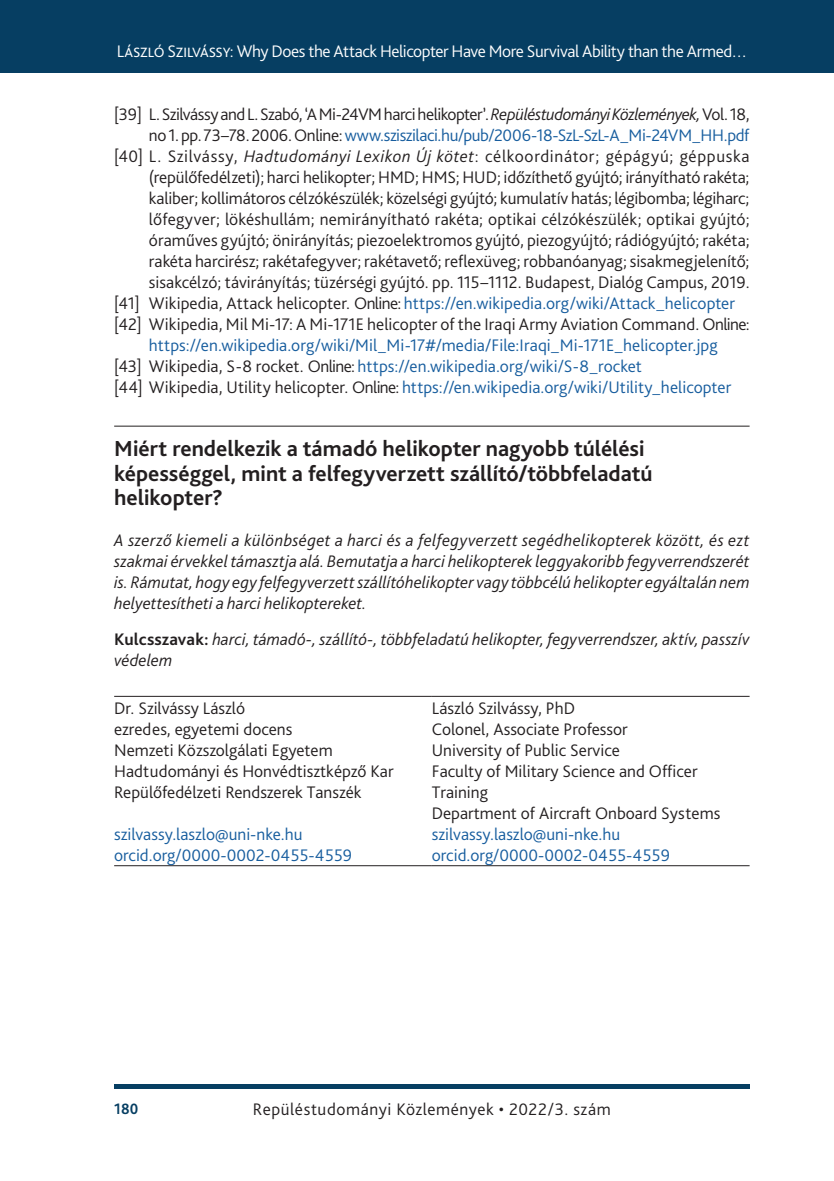
<style>
.page{position:relative;width:834px;height:1181px;background:#fff}
.page>*{position:absolute;margin:0;border:0;box-sizing:border-box;transform-origin:0 0}
._3_3_Abctract_angol_head{font:700 22.75px/24.5px "Bliss Pro";color:#231f20}
._6__Bibliography_numbers{font:300 17.5px/21px "Bliss Pro";color:#231f20;text-align:justify}
._6__Bibliography_numbers-2{font:300 17.5px/21px "Bliss Pro";letter-spacing:.005em;color:#175d9e;text-align:center}
._3_4_Abstract_angol{font:italic 300 17.5px/21px "Bliss Pro";letter-spacing:.005em;color:#231f20;text-align:justify}
.RTK_szerzok_tablazatos{font:300 17.5px/21px "Bliss Pro";color:#231f20}
._6__Bibliography_numbers-3{font:300 17.5px/21px "Bliss Pro";letter-spacing:-.025em;color:#231f20;text-align:right}
.RTK_szerzok_tablazatos-2{font:300 17.5px "Bliss Pro";color:#175d9e}
.t1{font:300 17.5px "Bliss Pro";letter-spacing:-.025em;color:#fff}
._6__Bibliography_numbers-4{font:300 17.5px "Bliss Pro";letter-spacing:.03em;color:#231f20}
.t2{font:700 15.75px "Bliss Pro";color:#063e62;scale:.95 1}
.s1{font-style:italic}
.s2{color:#175d9e}
.s3{color:#231f20}
.s4{font-weight:700;font-style:normal}
</style>
<div class="page">
<div style="left:0;top:0;width:833px;height:73px;background:#063e62"></div>
<div style="left:114px;top:1084px;width:635px;height:5px;background:#063e62"></div>
<hr style="left:114px;top:426px;width:635px;height:1px;background:#231f20">
<hr style="left:114px;top:696px;width:318px;height:1px;background:#231f20">
<hr style="left:114px;top:865px;width:318px;height:1px;background:#231f20">
<hr style="left:432px;top:696px;width:317px;height:1px;background:#231f20">
<hr style="left:432px;top:865px;width:317px;height:1px;background:#231f20">
<p class="t1" style="left:117px;top:41px;width:631px">László Szilvássy: Why Does the Attack Helicopter Have More Survival Ability than the Armed…</p>
<p class="_6__Bibliography_numbers-3" style="left:114px;top:103px;width:637px">[39] L. Szilvássy and L. Szabó, ‘A Mi-24VM harci helikopter’. <span class="s1">Repüléstudományi Közlemények,</span> Vol.18, no1.pp. 73–78.2006.Online: <span class="s2">www.sziszilaci.hu/pub/2006-18-SzL-SzL-A_Mi-24VM_HH.pdf</span></p>
<p class="_6__Bibliography_numbers" style="left:149px;top:145px;width:602px;text-indent:-35px">[40] L. Szilvássy, <span class="s1">Hadtudományi Lexikon Új kötet</span>: célkoordinátor; gépágyú; géppuska (repülőfedélzeti); harci helikopter; HMD; HMS; HUD; időzíthető gyújtó; irányítható rakéta; kaliber; kollimátoros célzókészülék; közelségi gyújtó; kumulatív hatás; légibomba; légiharc; lőfegyver; lökéshullám; nemirányítható rakéta; optikai célzókészülék; optikai gyújtó; óraműves gyújtó; önirányítás; piezoelektromos gyújtó, piezogyújtó; rádiógyújtó; rakéta; rakéta harcirész; rakétafegyver; rakétavető; reflexüveg; robbanóanyag; sisakmegjelenítő; sisakcélzó; távirányítás; tüzérségi gyújtó. pp. 115–1112. Budapest, Dialóg Campus, 2019.</p>
<p class="_6__Bibliography_numbers-2" style="left:114px;top:292px;width:622px"><span class="s3">[41] Wikipedia, Attack helicopter. Online:</span> https://en.wikipedia.org/wiki/Attack_helicopter</p>
<p class="_6__Bibliography_numbers-2" style="left:114px;top:313px;width:637px"><span class="s3">[42] Wikipedia, Mil Mi-17: A Mi-171E helicopter of the Iraqi Army Aviation Command. Online: </span>https://en.wikipedia.org/wiki/Mil_Mi-17#/media/File:Iraqi_Mi-171E_helicopter.jpg</p>
<p class="_6__Bibliography_numbers-2" style="left:114px;top:355px;width:529px"><span class="s3">[43] Wikipedia, S-8 rocket. Online:</span> https://en.wikipedia.org/wiki/S-8_rocket</p>
<p class="_6__Bibliography_numbers-2" style="left:114px;top:376px;width:618px"><span class="s3">[44] Wikipedia, Utility helicopter. Online:</span> https://en.wikipedia.org/wiki/Utility_helicopter</p>
<p class="_3_3_Abctract_angol_head" style="left:114px;top:436px;width:540px">Miért rendelkezik a támadó helikopter nagyobb túlélési képességgel, mint a felfegyverzett szállító/többfeladatú helikopter?</p>
<p class="_3_4_Abstract_angol" style="left:114px;top:529px;width:636px">A szerző kiemeli a különbséget a harci és a felfegyverzett segédhelikopterek között, és ezt szakmai érvekkel támasztja alá. Bemutatja a harci helikopterek leggyakoribb fegyverrendszerét is. Rámutat, hogy egy felfegyverzett szállítóhelikopter vagy többcélú helikopter egyáltalán nem helyettesítheti a harci helikoptereket.</p>
<p class="_3_4_Abstract_angol" style="left:114px;top:628px;width:636px"><span class="s4">Kulcsszavak:</span> harci, támadó-, szállító-, többfeladatú helikopter, fegyverrendszer, aktív, passzív védelem</p>
<p class="RTK_szerzok_tablazatos" style="left:114px;top:697px;width:132px">Dr. Szilvássy László</p>
<p class="RTK_szerzok_tablazatos" style="left:114px;top:718px;width:180px">ezredes, egyetemi docens</p>
<p class="RTK_szerzok_tablazatos" style="left:114px;top:739px;width:220px">Nemzeti Közszolgálati Egyetem</p>
<p class="RTK_szerzok_tablazatos" style="left:114px;top:760px;width:281px">Hadtudományi és Honvédtisztképző Kar</p>
<p class="RTK_szerzok_tablazatos" style="left:114px;top:781px;width:249px">Repülőfedélzeti Rendszerek Tanszék</p>
<p class="RTK_szerzok_tablazatos-2" style="left:114px;top:823px;width:190px">szilvassy.laszlo@uni-nke.hu</p>
<p class="RTK_szerzok_tablazatos-2" style="left:114px;top:844px;width:239px">orcid.org/0000-0002-0455-4559</p>
<p class="RTK_szerzok_tablazatos" style="left:432px;top:697px;width:145px">László Szilvássy, PhD</p>
<p class="RTK_szerzok_tablazatos" style="left:432px;top:718px;width:197px">Colonel, Associate Professor</p>
<p class="RTK_szerzok_tablazatos" style="left:432px;top:739px;width:189px">University of Public Service</p>
<p class="RTK_szerzok_tablazatos" style="left:432px;top:760px;width:267px">Faculty of Military Science and Officer<br>Training</p>
<p class="RTK_szerzok_tablazatos" style="left:432px;top:802px;width:290px">Department of Aircraft Onboard Systems</p>
<p class="RTK_szerzok_tablazatos-2" style="left:432px;top:823px;width:190px">szilvassy.laszlo@uni-nke.hu</p>
<p class="RTK_szerzok_tablazatos-2" style="left:432px;top:844px;width:239px">orcid.org/0000-0002-0455-4559</p>
<p class="t2" style="left:114px;top:1099px;width:27px">180</p>
<p class="_6__Bibliography_numbers-4" style="left:253px;top:1098px;width:359px">Repüléstudományi Közlemények • 2022/3. szám</p>
</div>
